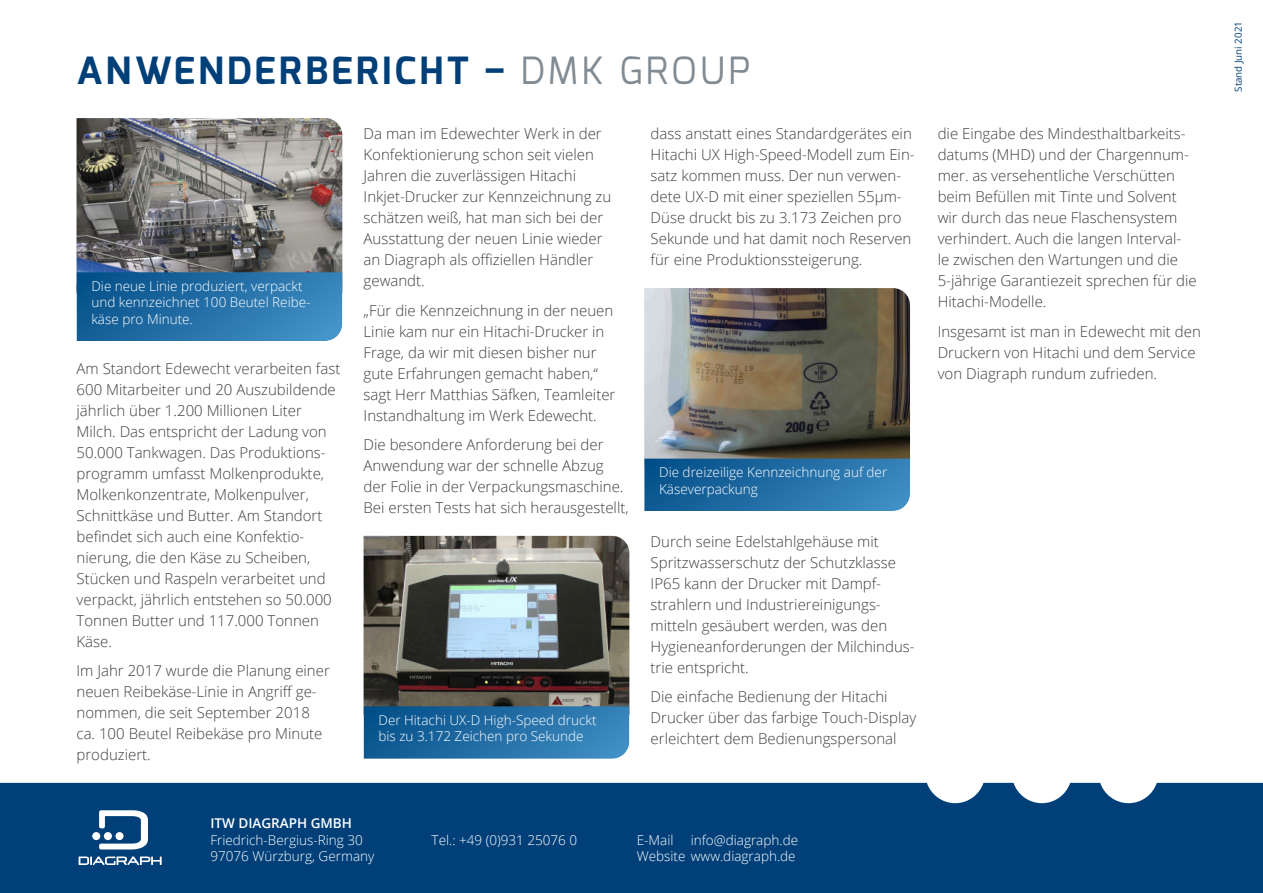
<style>
.page{position:relative;width:1263px;height:893px;background:#fff}
.page>*{position:absolute;margin:0;border:0;box-sizing:border-box;transform-origin:0 0}
.t1{font:700 37.5px "Exo";letter-spacing:.09em;color:#003f78}
.t2{font:300 15px/21px "Open Sans";color:#3f3f3e}
.t3{font:300 13.5px/16.2px "Open Sans";color:#fff}
.t4{font:600 13.5px "Open Sans";color:#fff}
.t5{font:9.75px "Open Sans";color:#003f78}
.s1{font-weight:400;color:#808b94}
</style>
<div class="page">
<img style="left:364px;top:536px;width:265px;height:170px">
<svg style="left:364px;top:706px;width:265px;height:53px;background:#246fa5"></svg>
<img style="left:77px;top:118px;width:265px;height:154px">
<svg style="left:77px;top:272px;width:265px;height:69px;background:#2570a7"></svg>
<img style="left:644px;top:288px;width:266px;height:170px">
<svg style="left:644px;top:458px;width:266px;height:53px;background:#246ea5"></svg>
<div style="left:0;top:783px;width:1263px;height:110px;background:#003f78"></div>
<div style="left:92px;top:832px;width:8px;height:8px;background:#fff;border-radius:50%"></div>
<svg style="left:99px;top:810px;width:49px;height:39px"></svg>
<svg style="left:79px;top:856px;width:83px;height:9px"></svg>
<h1 class="t1" style="left:77px;top:49px;width:675px">ANWENDERBERICHT – <span class="s1">DMK GROUP</span></h1>
<p class="t3" style="left:91px;top:280px;width:221px">Die neue Linie produziert, verpackt und kennzeichnet 100 Beutel Reibe&shy;käse pro Minute.</p>
<p class="t2" style="left:77px;top:359px;width:265px">Am Standort Edewecht verarbeiten fast 600 Mitarbeiter und 20 Auszubildende jährlich über 1.200 Millionen Liter Milch. Das entspricht der Ladung von 50.000 Tankwagen. Das Produktions&shy;programm umfasst Molkenprodukte, Molkenkonzentrate, Molkenpulver, Schnittkäse und Butter. Am Standort befindet sich auch eine Konfektio&shy;nierung, die den Käse zu Scheiben, Stücken und Raspeln verarbeitet und verpackt, jährlich entstehen so 50.000<br>Tonnen Butter und 117.000 Tonnen Käse.</p>
<p class="t2" style="left:77px;top:662px;width:255px">Im Jahr 2017 wurde die Planung einer neuen Reibekäse-Linie in Angriff ge&shy;nommen, die seit September 2018 ca. 100 Beutel Reibekäse pro Minute produziert.</p>
<p class="t2" style="left:364px;top:125px;width:249px">Da man im Edewechter Werk in der<br>Konfektionierung schon seit vielen<br>Jahren die zuverlässigen Hitachi<br>Inkjet-Drucker zur Kennzeichnung zu schätzen weiß, hat man sich bei der<br>Ausstattung der neuen Linie wieder an Diagraph als offiziellen Händler gewandt.</p>
<p class="t2" style="left:364px;top:301px;width:253px">„Für die Kennzeichnung in der neuen Linie kam nur ein Hitachi-Drucker in Frage, da wir mit diesen bisher nur gute Erfahrungen gemacht haben,“ sagt Herr Matthias Säfken, Teamleiter Instandhaltung im Werk Edewecht.</p>
<p class="t2" style="left:364px;top:436px;width:267px">Die besondere Anforderung bei der Anwendung war der schnelle Abzug der Folie in der Verpackungsmaschine.<br>Bei ersten Tests hat sich herausgestellt,</p>
<p class="t3" style="left:378px;top:713px;width:220px">Der Hitachi UX-D High-Speed druckt bis zu 3.172 Zeichen pro Sekunde</p>
<p class="t2" style="left:651px;top:125px;width:266px">dass anstatt eines Standardgerätes ein Hitachi UX High-Speed-Modell zum Ein&shy;satz kommen muss. Der nun verwen&shy;dete UX-D mit einer speziellen 55µm-Düse druckt bis zu 3.173 Zeichen pro Sekunde und hat damit noch Reserven für eine Produktionssteigerung.</p>
<p class="t3" style="left:659px;top:466px;width:230px">Die dreizeilige Kennzeichnung auf der<br>Käseverpackung</p>
<p class="t2" style="left:651px;top:532px;width:266px">Durch seine Edelstahlgehäuse mit Spritzwasserschutz der Schutzklasse IP65 kann der Drucker mit Dampf&shy;strahlern und Industriereinigungs&shy;mitteln gesäubert werden, was den Hygieneanforderungen der Milchindus&shy;trie entspricht.</p>
<p class="t2" style="left:651px;top:688px;width:267px">Die einfache Bedienung der Hitachi<br>Drucker über das farbige Touch-Display erleichtert dem Bedienungspersonal</p>
<p class="t2" style="left:938px;top:125px;width:260px">die Eingabe des Mindesthaltbarkeits&shy;datums (MHD) und der Chargennum&shy;mer. as versehentliche Verschütten beim Befüllen mit Tinte und Solvent wir durch das neue Flaschensystem verhindert. Auch die langen Interval-<br>le zwischen den Wartungen und die 5-jährige Garantiezeit sprechen für die Hitachi-Modelle.</p>
<p class="t2" style="left:938px;top:322px;width:265px">Insgesamt ist man in Edewecht mit den<br>Druckern von Hitachi und dem Service von Diagraph rundum zufrieden.</p>
<p class="t4" style="left:210px;top:816px;width:143px">ITW DIAGRAPH GMBH</p>
<p class="t3" style="left:210px;top:833px;width:165px">Friedrich-Bergius-Ring 30<br>97076 Würzburg, Germany</p>
<p class="t3" style="left:432px;top:833px;width:147px">Tel.: +49 (0)931 25076 0</p>
<p class="t3" style="left:637px;top:833px;width:38px">E-Mail</p>
<p class="t3" style="left:637px;top:833px;width:163px;text-align:right">info@diagraph.de<br>Website www.diagraph.de</p>
<p class="t5" style="left:1234px;top:92px;width:72px;rotate:-90deg">Stand Juni 2021</p>
</div>
